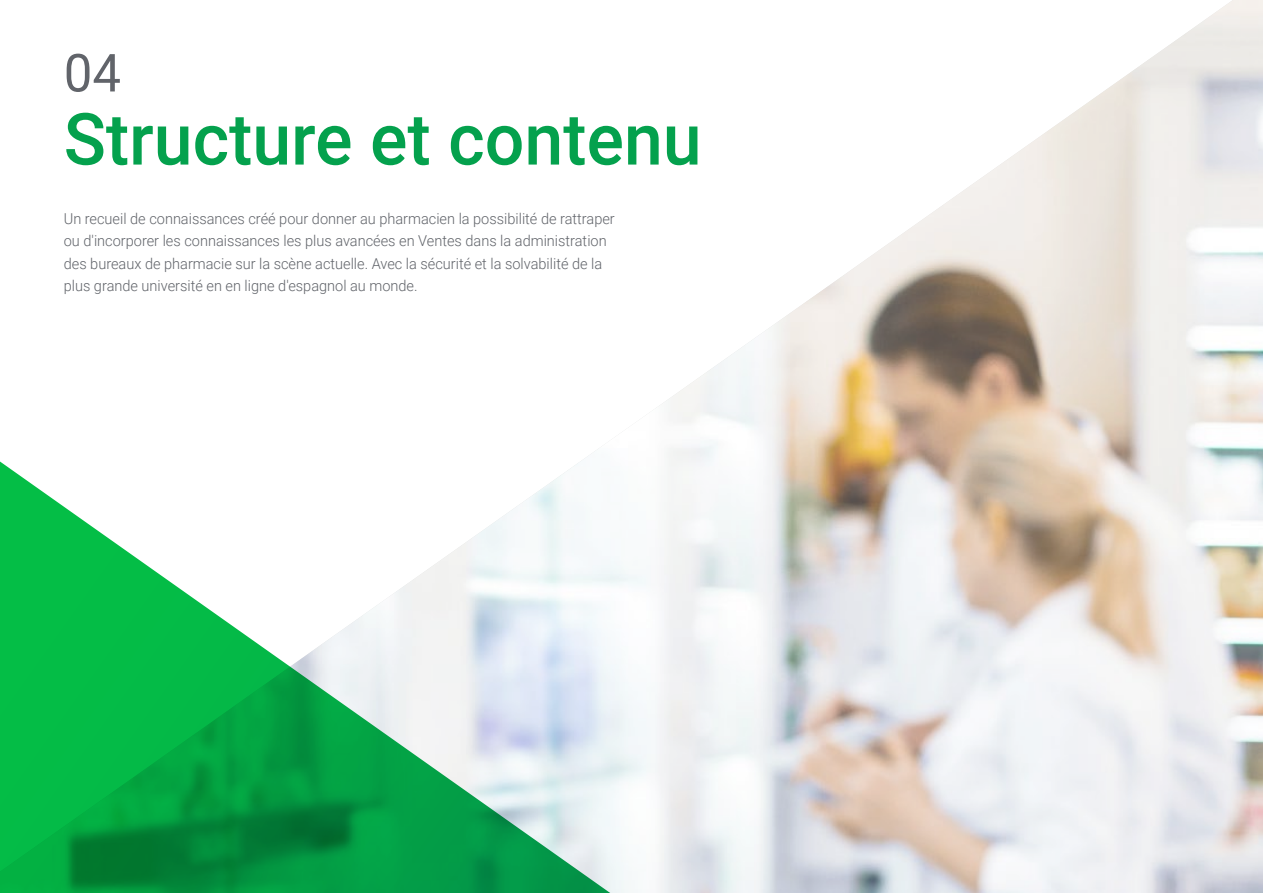
<style>
.page{position:relative;width:1263px;height:893px;background:#fff}
.page>*{position:absolute;margin:0;border:0;box-sizing:border-box;transform-origin:0 0}
.t1{font:500 72px "Roboto";color:#04a14d}
.t2{font:52.5px "Roboto";color:#61646a}
.t3{font:300 15px/22.5px "Roboto";color:#61646a}
</style>
<div class="page">
<img style="left:640px;top:0;width:623px;height:893px">
<svg style="left:0;top:449px;width:640px;height:444px"></svg>
<h2 class="t2" style="left:64px;top:36px;width:59px">04</h2>
<h1 class="t1" style="left:64px;top:89px;width:639px">Structure et contenu</h1>
<p class="t3" style="left:64px;top:207px;width:552px">Un recueil de connaissances créé pour donner au pharmacien la possibilité de rattraper ou d'incorporer les connaissances les plus avancées en Ventes dans la administration des bureaux de pharmacie sur la scène actuelle. Avec la sécurité et la solvabilité de la plus grande université en en ligne d'espagnol au monde.</p>
</div>
